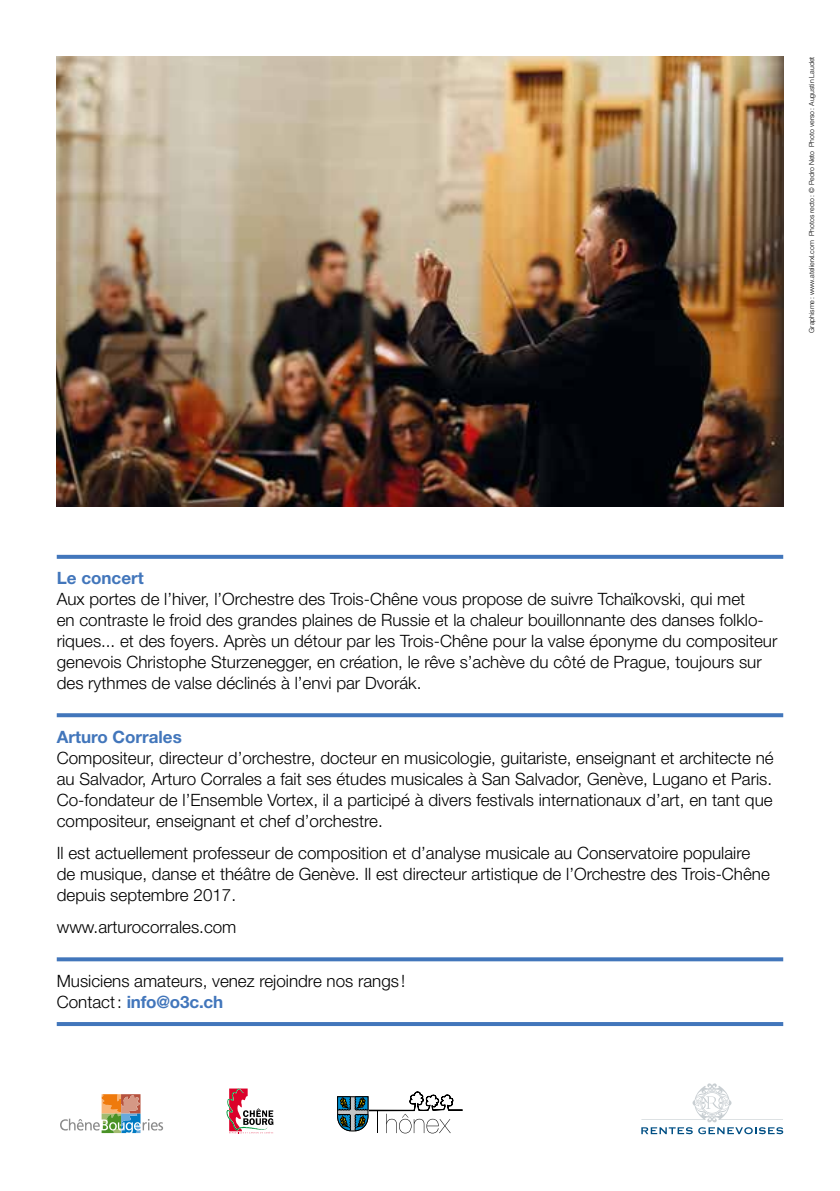
<style>
.page{position:relative;width:840px;height:1191px;background:#fff}
.page>*{position:absolute;margin:0;border:0;box-sizing:border-box;transform-origin:0 0}
.t1{font:300 17px/21px "Helvetica Neue LT Pro";color:#000}
.t2{font:700 17px "Helvetica Neue LT Pro";color:#4276bb}
.t3{font:300 7px "Helvetica Neue LT Pro";color:#000}
.s1{font-weight:700;color:#4276bb}
</style>
<div class="page">
<img style="left:57px;top:57px;width:725px;height:449px">
<svg style="left:57px;top:555px;width:725px;height:4px;background:#497bbd"></svg>
<svg style="left:57px;top:713px;width:725px;height:4px;background:#4c7dbe"></svg>
<svg style="left:57px;top:957px;width:725px;height:4px;background:#5181c0"></svg>
<hr style="left:57px;top:1022px;width:725px;height:4px;background:#4276bb">
<svg style="left:641px;top:1083px;width:141px;height:52px"></svg>
<svg style="left:60px;top:1094px;width:103px;height:40px"></svg>
<svg style="left:226px;top:1088px;width:47px;height:45px"></svg>
<svg style="left:337px;top:1091px;width:125px;height:42px"></svg>
<p class="t3" style="left:806px;top:333px;width:278px;rotate:-90deg">Graphisme: www.atelierxl.com Photos recto: © Pedro Neto Photo verso: Augustin Laudet</p>
<p class="t2" style="left:57px;top:568px;width:88px">Le concert</p>
<p class="t1" style="left:57px;top:588px;width:721px">Aux portes de l’hiver, l’Orchestre des Trois-Chêne vous propose de suivre Tchaïkovski, qui met<br>en contraste le froid des grandes plaines de Russie et la chaleur bouillonnante des danses folklo&shy;riques... et des foyers. Après un détour par les Trois-Chêne pour la valse éponyme du compositeur genevois Christophe Sturzenegger, en création, le rêve s’achève du côté de Prague, toujours sur des rythmes de valse déclinés à l’envi par Dvorák.</p>
<p class="t2" style="left:57px;top:726px;width:126px">Arturo Corrales</p>
<p class="t1" style="left:57px;top:747px;width:718px;text-align:justify">Compositeur, directeur d’orchestre, docteur en musicologie, guitariste, enseignant et architecte né au Salvador, Arturo Corrales a fait ses études musicales à San Salvador, Genève, Lugano et Paris.<br>Co-fondateur de l’Ensemble Vortex, il a participé à divers festivals internationaux d’art, en tant que compositeur, enseignant et chef d’orchestre.</p>
<p class="t1" style="left:57px;top:842px;width:714px">Il est actuellement professeur de composition et d’analyse musicale au Conservatoire populaire de musique, danse et théâtre de Genève. Il est directeur artistique de l’Orchestre des Trois-Chêne depuis septembre 2017.</p>
<p class="t1" style="left:57px;top:916px;width:181px">www.arturocorrales.com</p>
<p class="t1" style="left:57px;top:970px;width:350px">Musiciens amateurs, venez rejoindre nos rangs !<br>Contact: <span class="s1">info@o3c.ch</span></p>
</div>
